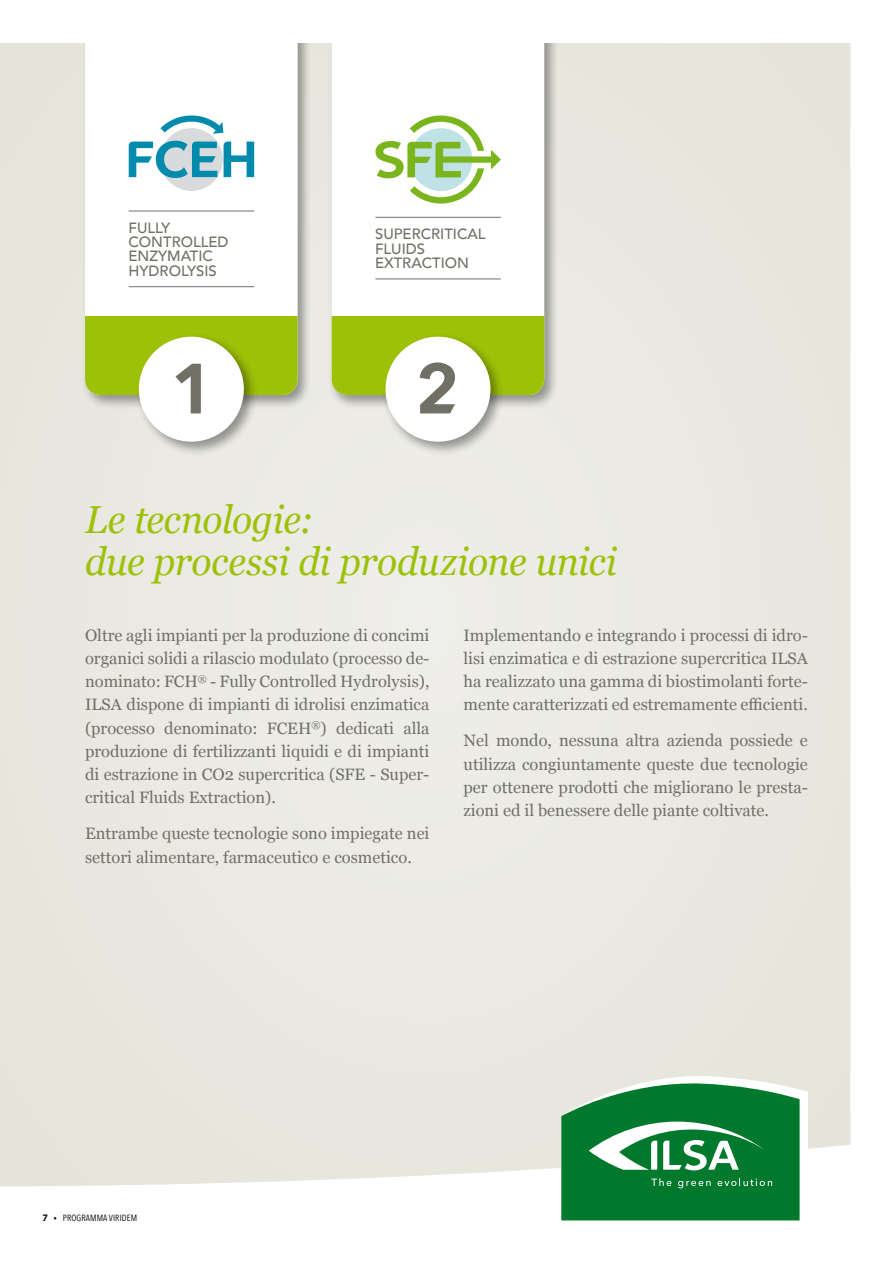
<style>
.page{position:relative;width:893px;height:1263px;background:#fff}
.page>*{position:absolute;margin:0;border:0;box-sizing:border-box;transform-origin:0 0}
.t1{font:italic 39px/42px "Georgia";letter-spacing:-.01em;color:#9dc107;scale:.96 1}
.t2{font:16.5px/23.2px "Georgia";color:#707067;text-align:justify}
.t3{font:500 14.85px/14.2px "Avenir";color:#707067}
.t4{font:9px "Avenir Next Condensed";letter-spacing:.01em;color:#000}
.s1{font-family:"Ilsanew"}
</style>
<div class="page">
<div style="left:0;top:43px;width:850px;height:1143px;background:#e9e8e1"></div>
<div style="left:328px;top:0;width:231px;height:410px;background:#000;opacity:.38"></div>
<svg style="left:332px;top:43px;width:212px;height:273px"></svg>
<div style="left:332px;top:316px;width:212px;height:79px;background:#9dc107"></div>
<svg style="left:375px;top:115px;width:126px;height:89px"></svg>
<hr style="left:375px;top:217px;width:126px;height:1px;background:#707067">
<hr style="left:375px;top:278px;width:126px;height:1px;background:#707067">
<div style="left:82px;top:0;width:230px;height:410px;background:#000;opacity:.38"></div>
<svg style="left:85px;top:43px;width:213px;height:273px"></svg>
<div style="left:85px;top:316px;width:213px;height:79px;background:#9dc107"></div>
<div style="left:382px;top:333px;width:123px;height:123px;background:#000;opacity:.38"></div>
<div style="left:385px;top:337px;width:105px;height:105px;background:#fff;border-radius:50%"></div>
<svg style="left:420px;top:362px;width:35px;height:51px"></svg>
<div style="left:160px;top:128px;width:63px;height:63px;background:#d9dadb;border-radius:50%"></div>
<svg style="left:129px;top:141px;width:125px;height:37px"></svg>
<svg style="left:160px;top:111px;width:63px;height:23px"></svg>
<hr style="left:129px;top:211px;width:125px;height:1px;background:#707067">
<hr style="left:129px;top:286px;width:125px;height:1px;background:#707067">
<div style="left:135px;top:333px;width:124px;height:123px;background:#000;opacity:.38"></div>
<div style="left:139px;top:337px;width:105px;height:105px;background:#fff;border-radius:50%"></div>
<svg style="left:175px;top:364px;width:26px;height:49px"></svg>
<div style="left:0;top:0;width:893px;height:43px;background:#fff"></div>
<svg style="left:561px;top:1073px;width:247px;height:147px;background:#3d985d"></svg>
<p class="t3" style="left:129px;top:220px;width:102px">FULLY<br>CONTROLLED<br>ENZYMATIC<br>HYDROLYSIS</p>
<p class="t3" style="left:375px;top:226px;width:112px">SUPERCRITICAL<br>FLUIDS<br>EXTRACTION</p>
<h1 class="t1" style="left:85px;top:497px;width:556px">Le tecnologie:<br>due processi di produzione unici</h1>
<p class="t2" style="left:85px;top:623px;width:346px">Oltre agli impianti per la produzione di concimi organici solidi a rilascio modulato (processo de&shy;nominato: FCH<sup>®</sup> - Fully Controlled Hydrolysis), ILSA dispone di impianti di idrolisi enzimatica (processo denominato: FCEH<sup>®</sup>) dedicati alla produzione di fertilizzanti liquidi e di impianti di estrazione in CO2 supercritica (SFE - Super&shy;critical Fluids Extraction).</p>
<p class="t2" style="left:85px;top:821px;width:346px">Entrambe queste tecnologie sono impiegate nei settori alimentare, farmaceutico e cosmetico.</p>
<p class="t2" style="left:463px;top:623px;width:346px">Implementando e integrando i processi di idro&shy;lisi enzimatica e di estrazione supercritica ILSA ha realizzato una gamma di biostimolanti forte&shy;mente caratterizzati ed estremamente efficienti.</p>
<p class="t2" style="left:463px;top:728px;width:346px">Nel mondo, nessuna altra azienda possiede e utilizza congiuntamente queste due tecnologie per ottenere prodotti che migliorano le presta&shy;zioni ed il benessere delle piante coltivate.</p>
<p class="t4" style="left:43px;top:1210px;width:96px"><span class="s1">7 •</span> PROGRAMMA VIRIDEM</p>
</div>
